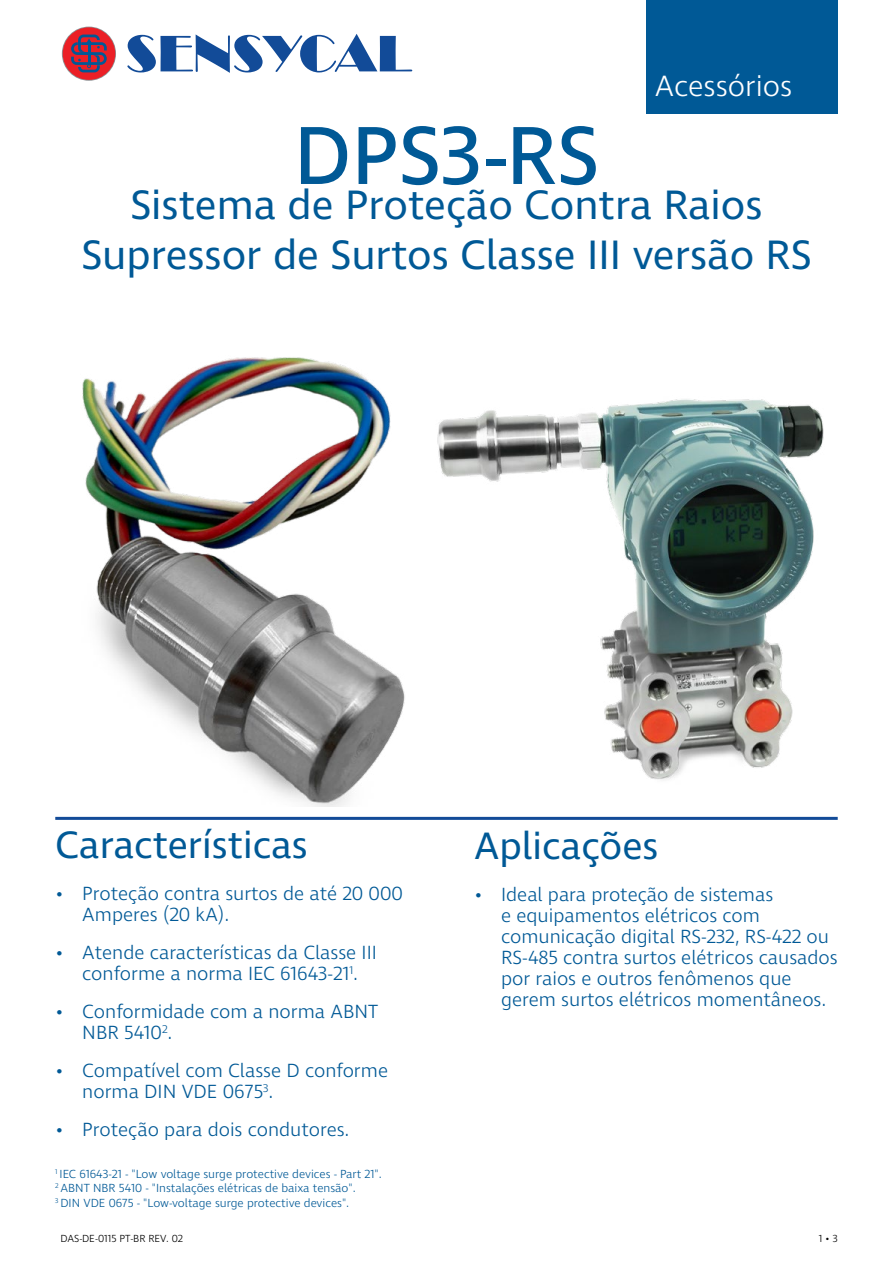
<style>
.page{position:relative;width:893px;height:1263px;background:#fff}
.page>*{position:absolute;margin:0;border:0;box-sizing:border-box;transform-origin:0 0}
.t1{font:84px "Ingra";color:#005996}
.t2{font:42px/50.4px "Ingra";color:#005996;text-align:center}
.t3{font:39px "Ingra";color:#005996}
.t4{font:300 30px "Ingra";color:#fff}
.t5{font:300 19.5px/21px "Ingra";color:#005996}
.t6{font:300 12px/14.4px "Ingra";color:#005996}
.t7{font:300 10.5px "Ingra";color:#000}
</style>
<div class="page">
<svg style="left:62px;top:27px;width:54px;height:54px"></svg>
<div style="left:63px;top:27px;width:52px;height:53px;background:#eb1f26;border-radius:50%"></div>
<svg style="left:71px;top:35px;width:36px;height:37px"></svg>
<svg style="left:127px;top:34px;width:285px;height:39px"></svg>
<hr style="left:55px;top:817px;width:783px;height:3px;background:#124b98">
<div style="left:646px;top:0;width:192px;height:114px;background:#005996"></div>
<img style="left:82px;top:357px;width:323px;height:449px">
<img style="left:437px;top:399px;width:387px;height:381px">
<h3 class="t4" style="left:655px;top:67px;width:139px">Acessórios</h3>
<h1 class="t1" style="left:294px;top:103px;width:307px">DPS3-RS</h1>
<h2 class="t2" style="left:81px;top:182px;width:732px">Sistema de Proteção Contra Raios<br>Supressor de Surtos Classe III versão RS</h2>
<h3 class="t3" style="left:55px;top:821px;width:254px">Características</h3>
<p class="t5" style="left:82px;top:884px;width:322px;text-indent:-27px">• Proteção contra surtos de até 20 000<br>Amperes (20 kA).</p>
<p class="t5" style="left:55px;top:943px;width:323px;text-align:center">• Atende características da Classe III conforme a norma IEC 61643-21<sup>1</sup>.</p>
<p class="t5" style="left:82px;top:1002px;width:297px;text-indent:-27px">• Conformidade com a norma ABNT<br>NBR 5410<sup>2</sup>.</p>
<p class="t5" style="left:82px;top:1061px;width:307px;text-indent:-27px">• Compatível com Classe D conforme norma DIN VDE 0675<sup>3</sup>.</p>
<p class="t5" style="left:55px;top:1120px;width:296px">• Proteção para dois condutores.</p>
<p class="t6" style="left:55px;top:1167px;width:328px"><sup>1</sup> IEC 61643-21 - "Low voltage surge protective devices - Part 21".<br><sup>2</sup> ABNT NBR 5410 - "Instalações elétricas de baixa tensão".<br><sup>3</sup> DIN VDE 0675 - "Low-voltage surge protective devices".</p>
<h3 class="t3" style="left:474px;top:821px;width:186px">Aplicações</h3>
<p class="t5" style="left:501px;top:885px;width:338px;text-indent:-27px">• Ideal para proteção de sistemas<br>e equipamentos elétricos com comunicação digital RS-232, RS-422 ou RS-485 contra surtos elétricos causados por raios e outros fenômenos que gerem surtos elétricos momentâneos.</p>
<p class="t7" style="left:60px;top:1232px;width:124px">DAS-DE-0115 PT-BR REV. 02</p>
<p class="t7" style="left:819px;top:1232px;width:20px">1 • 3</p>
</div>
